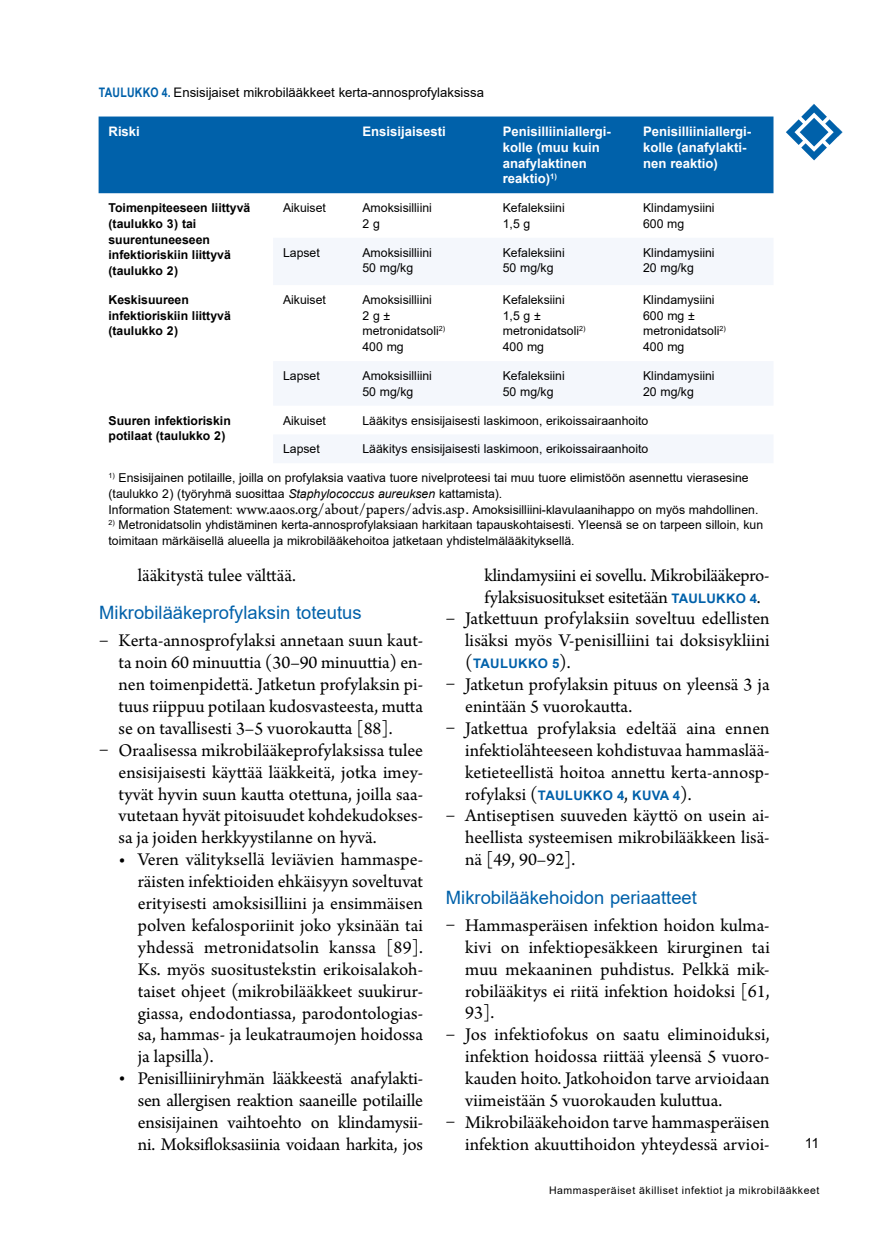
<style>
.page{position:relative;width:874px;height:1241px;background:#fff}
.page>*{position:absolute;margin:0;border:0;box-sizing:border-box;transform-origin:0 0}
.t1{font:18.9px/21.9px "Arno Pro";color:#000;text-align:justify}
.t2{font:18.38px "Arial";color:#0061aa}
.t3{font:14px "Arial";color:#000}
.t4{font:700 13.12px/15.8px "Arial";color:#fff}
.t5{font:13.12px "Arial";color:#000}
.t6{font:700 13.12px "Arial";letter-spacing:.025em;color:#0061aa}
.t7{font:12.25px/15.8px "Arial";color:#000}
.t8{font:700 12.25px/15.8px "Arial";color:#000}
.t9{font:10.5px "Arial";letter-spacing:.05em;color:#000}
.s1{font-weight:700;color:#0061aa}
.s2{font-style:italic}
.s3{font-family:"Arno Pro";font-size:15.75px}
.s4{font-size:15.75px}
.s5{font-family:"Arial";font-weight:700;font-size:13.12px;color:#0061aa}
.s6{font-family:"Arno Pro";font-weight:400;font-size:18.9px;color:#000}
</style>
<div class="page">
<svg style="left:786px;top:104px;width:55px;height:56px"></svg>
<div style="left:98px;top:116px;width:675px;height:77px;background:#0061aa"></div>
<svg style="left:274px;top:238px;width:499px;height:225px;fill:#f4f7fc"></svg>
<p class="t5" style="left:99px;top:83px;width:386px"><span class="s1">TAULUKKO 4.</span> Ensisijaiset mikrobilääkkeet kerta-annosprofylaksissa</p>
<p class="t4" style="left:108px;top:124px;width:33px">Riski</p>
<p class="t4" style="left:362px;top:124px;width:85px">Ensisijaisesti</p>
<p class="t4" style="left:502px;top:124px;width:109px">Penisilliiniallergi&shy;kolle (muu kuin anafylaktinen reaktio)<sup>1)</sup></p>
<p class="t4" style="left:642px;top:124px;width:109px">Penisilliiniallergi&shy;kolle (anafylakti&shy;nen reaktio)</p>
<p class="t8" style="left:108px;top:200px;width:143px">Toimenpiteeseen liittyvä (taulukko 3) tai suurentuneeseen infektioriskiin liittyvä (taulukko 2)</p>
<p class="t7" style="left:283px;top:200px;width:44px">Aikuiset</p>
<p class="t7" style="left:362px;top:200px;width:71px">Amoksisilliini<br>2 g</p>
<p class="t7" style="left:502px;top:200px;width:63px">Kefaleksiini<br>1,5 g</p>
<p class="t7" style="left:642px;top:200px;width:73px">Klindamysiini<br>600 mg</p>
<p class="t7" style="left:283px;top:244px;width:38px">Lapset</p>
<p class="t7" style="left:362px;top:244px;width:71px">Amoksisilliini<br>50 mg/kg</p>
<p class="t7" style="left:502px;top:244px;width:63px">Kefaleksiini<br>50 mg/kg</p>
<p class="t7" style="left:642px;top:244px;width:73px">Klindamysiini<br>20 mg/kg</p>
<p class="t8" style="left:108px;top:292px;width:124px">Keskisuureen infektioriskiin liittyvä (taulukko 2)</p>
<p class="t7" style="left:283px;top:291px;width:44px">Aikuiset</p>
<p class="t7" style="left:362px;top:291px;width:84px">Amoksisilliini<br>2 g ± metronidatsoli<sup>2)<br></sup>400 mg</p>
<p class="t7" style="left:502px;top:291px;width:84px">Kefaleksiini<br>1,5 g ± metronidatsoli<sup>2)<br></sup>400 mg</p>
<p class="t7" style="left:642px;top:291px;width:84px">Klindamysiini<br>600 mg ± metronidatsoli<sup>2)<br></sup>400 mg</p>
<p class="t7" style="left:283px;top:367px;width:38px">Lapset</p>
<p class="t7" style="left:362px;top:367px;width:71px">Amoksisilliini<br>50 mg/kg</p>
<p class="t7" style="left:502px;top:367px;width:63px">Kefaleksiini<br>50 mg/kg</p>
<p class="t7" style="left:642px;top:367px;width:73px">Klindamysiini<br>20 mg/kg</p>
<p class="t8" style="left:108px;top:412px;width:124px">Suuren infektioriskin potilaat (taulukko 2)</p>
<p class="t7" style="left:283px;top:412px;width:44px">Aikuiset</p>
<p class="t7" style="left:362px;top:412px;width:287px">Lääkitys ensisijaisesti laskimoon, erikoissairaanhoito</p>
<p class="t7" style="left:283px;top:441px;width:38px">Lapset</p>
<p class="t7" style="left:362px;top:441px;width:287px">Lääkitys ensisijaisesti laskimoon, erikoissairaanhoito</p>
<p class="t7" style="left:108px;top:469px;width:651px"><sup>1)</sup> Ensisijainen potilaille, joilla on profylaksia vaativa tuore nivelproteesi tai muu tuore elimistöön asennettu vierasesine (taulukko 2) (työryhmä suosittaa <span class="s2">Staphylococcus aureuksen</span> kattamista).<br>Information Statement: <span class="s3">www.aaos.org/about/papers/advis.asp</span><span class="s4">.</span> Amoksisilliini-klavulaanihappo on myös mahdollinen.</p>
<p class="t7" style="left:108px;top:517px;width:655px"><sup>2)</sup> Metronidatsolin yhdistäminen kerta-annosprofylaksiaan harkitaan tapauskohtaisesti. Yleensä se on tarpeen silloin, kun toimitaan märkäisellä alueella ja mikrobilääkehoitoa jatketaan yhdistelmälääkityksellä.</p>
<p class="t1" style="left:138px;top:565px;width:159px">lääkitystä tulee välttää.</p>
<p class="t2" style="left:99px;top:600px;width:263px">Mikrobilääkeprofylaksin toteutus</p>
<p class="t1" style="left:118px;top:630px;width:306px;text-indent:-19px">– Kerta-annosprofylaksi annetaan suun kaut&shy;ta noin 60 minuuttia (30–90 minuuttia) en&shy;nen toimenpidettä. Jatketun profylaksin pi&shy;tuus riippuu potilaan kudosvasteesta, mutta se on tavallisesti 3–5 vuorokautta [88].</p>
<p class="t1" style="left:118px;top:740px;width:306px;text-indent:-19px">– Oraalisessa mikrobilääkeprofylaksissa tulee ensisijaisesti käyttää lääkkeitä, jotka imey&shy;tyvät hyvin suun kautta otettuna, joilla saa&shy;vutetaan hyvät pitoisuudet kohdekudokses&shy;sa ja joiden herkkyystilanne on hyvä.</p>
<p class="t1" style="left:138px;top:849px;width:287px;text-indent:-19px">• Veren välityksellä leviävien hammaspe&shy;räisten infektioiden ehkäisyyn soveltuvat erityisesti amoksisilliini ja ensimmäisen polven kefalosporiinit joko yksinään tai yhdessä metronidatsolin kanssa [89].<br>Ks. myös suositustekstin erikoisalakoh&shy;taiset ohjeet (mikrobilääkkeet suukirur&shy;giassa, endodontiassa, parodontologias&shy;sa, hammas- ja leukatraumojen hoidossa ja lapsilla).</p>
<p class="t1" style="left:138px;top:1068px;width:286px;text-indent:-19px">• Penisilliiniryhmän lääkkeestä anafylakti&shy;sen allergisen reaktion saaneille potilaille ensisijainen vaihtoehto on klindamysii&shy;ni. Moksifloksasiinia voidaan harkita, jos</p>
<p class="t1" style="left:484px;top:565px;width:286px">klindamysiini ei sovellu. Mikrobilääkepro&shy;fylaksisuositukset esitetään <span class="s5">TAULUKKO 4</span>.</p>
<p class="t1" style="left:445px;top:608px;width:325px;text-align:right">– Jatkettuun profylaksiin soveltuu edellisten lisäksi myös V-penisilliini tai doksisykliini</p>
<p class="t6" style="left:465px;top:654px;width:107px"><span class="s6">(</span>TAULUKKO 5<span class="s6">).</span></p>
<p class="t1" style="left:465px;top:674px;width:306px;text-indent:-19px">– Jatketun profylaksin pituus on yleensä 3 ja enintään 5 vuorokautta.</p>
<p class="t1" style="left:465px;top:718px;width:306px;text-indent:-19px">– Jatkettua profylaksia edeltää aina ennen infektiolähteeseen kohdistuvaa hammaslää&shy;ketieteellistä hoitoa annettu kerta-annosp-</p>
<p class="t6" style="left:465px;top:785px;width:228px"><span class="s6">rofylaksi (</span>TAULUKKO 4<span class="s6">,</span> KUVA 4<span class="s6">).</span></p>
<p class="t1" style="left:465px;top:805px;width:306px;text-indent:-19px">– Antiseptisen suuveden käyttö on usein ai&shy;heellista systeemisen mikrobilääkkeen lisä&shy;nä [49, 90–92].</p>
<p class="t2" style="left:445px;top:884px;width:252px">Mikrobilääkehoidon periaatteet</p>
<p class="t1" style="left:465px;top:915px;width:306px;text-indent:-19px">– Hammasperäisen infektion hoidon kulma&shy;kivi on infektiopesäkkeen kirurginen tai muu mekaaninen puhdistus. Pelkkä mik&shy;robilääkitys ei riitä infektion hoidoksi [61, 93].</p>
<p class="t1" style="left:465px;top:1024px;width:306px;text-indent:-19px">– Jos infektiofokus on saatu eliminoiduksi, infektion hoidossa riittää yleensä 5 vuoro&shy;kauden hoito. Jatkohoidon tarve arvioidaan viimeistään 5 vuorokauden kuluttua.</p>
<p class="t1" style="left:445px;top:1112px;width:325px;text-align:right">– Mikrobilääkehoidon tarve hammasperäisen infektion akuuttihoidon yhteydessä arvioi-</p>
<p class="t3" style="left:804px;top:1133px;width:16px">11</p>
<p class="t9" style="left:548px;top:1182px;width:272px">Hammasperäiset äkilliset infektiot ja mikrobilääkkeet</p>
</div>
